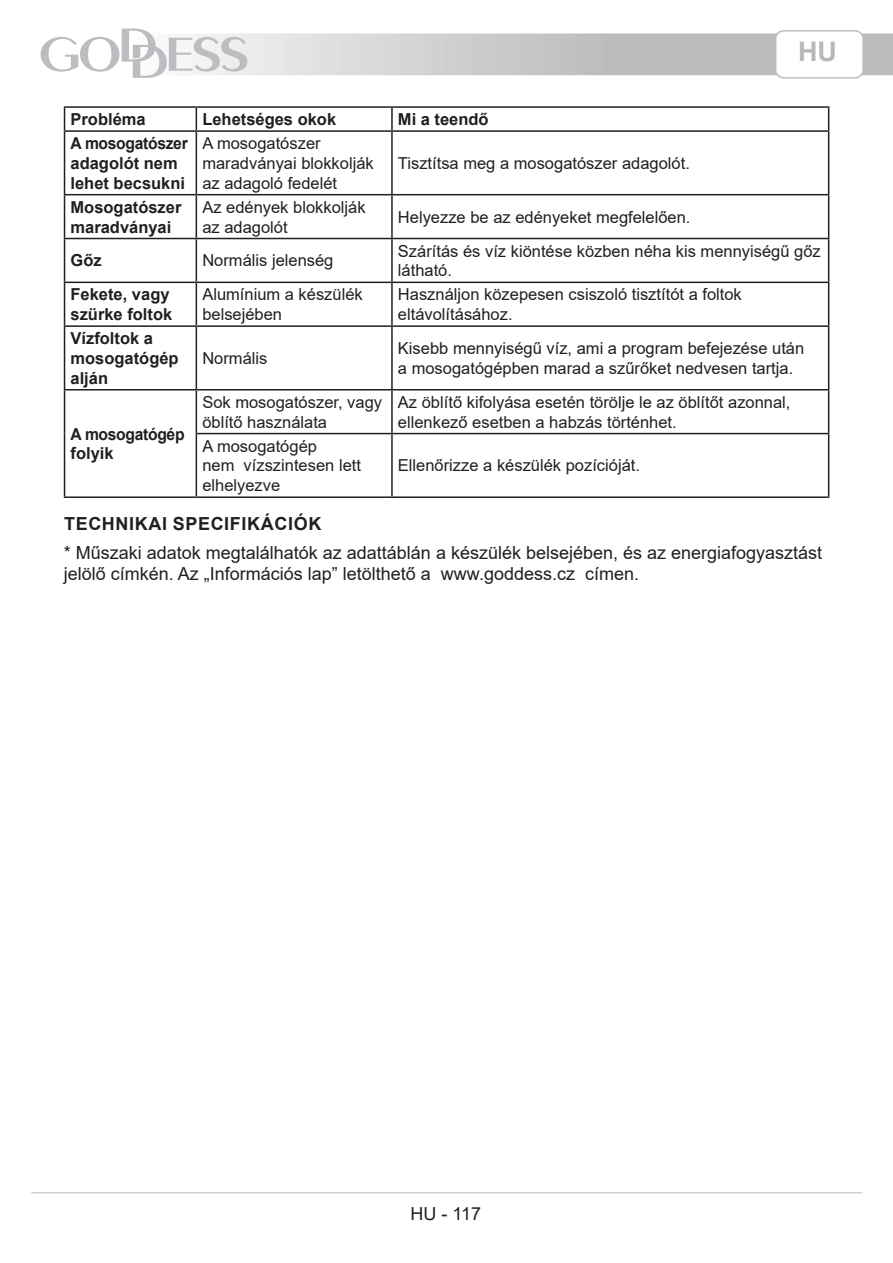
<style>
.page{position:relative;width:893px;height:1263px;background:#fff}
.page>*{position:absolute;margin:0;border:0;box-sizing:border-box;transform-origin:0 0}
.t1{font:700 27px "Arial";color:#b6b8b8}
._3_Text{font:18px/21px "Arial";color:#231f20}
._2_Podnadpis{font:700 18px "Arial";letter-spacing:.035em;color:#231f20}
._3_Text-2{font:16.5px/19.8px "Arial";color:#231f20}
._3_Text-3{font:700 16.5px/19.8px "Arial";color:#231f20}
._3_Text-4{font:700 16.5px/19.8px "Arial";color:#231f20;scale:.95 1}
._3_Text-5{font:700 16.5px/19.8px "Arial";letter-spacing:-.02em;color:#231f20;scale:.95 1}
</style>
<div class="page">
<svg style="left:41px;top:29px;width:206px;height:49px"></svg>
<div style="left:775px;top:30px;width:89px;height:49px;border:2px solid #bcbdc0;border-radius:8px"></div>
<hr style="left:31px;top:1192px;width:831px;height:1px;background:#bcbdc0">
<hr style="left:64px;top:106px;width:132px;height:2px;background:#231f20">
<svg style="left:64px;top:108px;width:1px;height:22px"></svg>
<hr style="left:196px;top:106px;width:196px;height:2px;background:#231f20">
<svg style="left:196px;top:108px;width:1px;height:22px"></svg>
<hr style="left:392px;top:106px;width:437px;height:2px;background:#231f20">
<hr style="left:391px;top:108px;width:2px;height:22px;background:#231f20">
<svg style="left:828px;top:108px;width:1px;height:22px"></svg>
<hr style="left:64px;top:130px;width:132px;height:2px;background:#231f20">
<hr style="left:64px;top:132px;width:1px;height:62px;background:#231f20">
<hr style="left:196px;top:130px;width:196px;height:2px;background:#231f20">
<hr style="left:196px;top:132px;width:1px;height:62px;background:#231f20">
<hr style="left:392px;top:130px;width:437px;height:2px;background:#231f20">
<hr style="left:391px;top:132px;width:2px;height:62px;background:#231f20">
<hr style="left:828px;top:132px;width:1px;height:62px;background:#231f20">
<hr style="left:64px;top:194px;width:132px;height:1px;background:#231f20">
<hr style="left:64px;top:195px;width:1px;height:43px;background:#231f20">
<hr style="left:196px;top:194px;width:196px;height:1px;background:#231f20">
<hr style="left:196px;top:195px;width:1px;height:43px;background:#231f20">
<hr style="left:392px;top:194px;width:437px;height:1px;background:#231f20">
<hr style="left:391px;top:195px;width:2px;height:43px;background:#231f20">
<hr style="left:828px;top:195px;width:1px;height:43px;background:#231f20">
<hr style="left:64px;top:238px;width:132px;height:1px;background:#231f20">
<hr style="left:64px;top:239px;width:1px;height:43px;background:#231f20">
<hr style="left:196px;top:238px;width:196px;height:1px;background:#231f20">
<hr style="left:196px;top:239px;width:1px;height:43px;background:#231f20">
<hr style="left:392px;top:238px;width:437px;height:1px;background:#231f20">
<hr style="left:391px;top:239px;width:2px;height:43px;background:#231f20">
<hr style="left:828px;top:239px;width:1px;height:43px;background:#231f20">
<hr style="left:64px;top:282px;width:132px;height:1px;background:#231f20">
<hr style="left:64px;top:283px;width:1px;height:42px;background:#231f20">
<hr style="left:196px;top:282px;width:196px;height:1px;background:#231f20">
<hr style="left:196px;top:283px;width:1px;height:42px;background:#231f20">
<hr style="left:392px;top:282px;width:437px;height:1px;background:#231f20">
<hr style="left:391px;top:283px;width:2px;height:42px;background:#231f20">
<hr style="left:828px;top:283px;width:1px;height:42px;background:#231f20">
<hr style="left:64px;top:325px;width:132px;height:2px;background:#231f20">
<hr style="left:64px;top:327px;width:1px;height:62px;background:#231f20">
<hr style="left:196px;top:325px;width:196px;height:2px;background:#231f20">
<hr style="left:196px;top:327px;width:1px;height:62px;background:#231f20">
<hr style="left:392px;top:325px;width:437px;height:2px;background:#231f20">
<hr style="left:391px;top:327px;width:2px;height:62px;background:#231f20">
<hr style="left:828px;top:327px;width:1px;height:62px;background:#231f20">
<hr style="left:64px;top:389px;width:132px;height:1px;background:#231f20">
<hr style="left:64px;top:390px;width:1px;height:44px;background:#231f20">
<hr style="left:196px;top:389px;width:196px;height:1px;background:#231f20">
<hr style="left:196px;top:390px;width:1px;height:43px;background:#231f20">
<hr style="left:392px;top:389px;width:437px;height:1px;background:#231f20">
<hr style="left:391px;top:390px;width:2px;height:43px;background:#231f20">
<hr style="left:828px;top:390px;width:1px;height:43px;background:#231f20">
<hr style="left:64px;top:434px;width:1px;height:62px;background:#231f20">
<hr style="left:196px;top:433px;width:196px;height:1px;background:#231f20">
<hr style="left:196px;top:434px;width:1px;height:62px;background:#231f20">
<hr style="left:392px;top:433px;width:437px;height:1px;background:#231f20">
<hr style="left:391px;top:434px;width:2px;height:62px;background:#231f20">
<hr style="left:828px;top:434px;width:1px;height:62px;background:#231f20">
<hr style="left:64px;top:496px;width:132px;height:2px;background:#231f20">
<hr style="left:196px;top:496px;width:196px;height:2px;background:#231f20">
<hr style="left:392px;top:496px;width:437px;height:2px;background:#231f20">
<p class="_3_Text-3" style="left:71px;top:110px;width:77px">Probléma</p>
<p class="_3_Text-3" style="left:202px;top:110px;width:135px">Lehetséges okok</p>
<p class="_3_Text-3" style="left:398px;top:110px;width:92px">Mi a teendő</p>
<p class="_3_Text-4" style="left:71px;top:134px;width:125px">A mosogatószer adagolót nem lehet becsukni</p>
<p class="_3_Text-2" style="left:202px;top:133px;width:173px">A mosogatószer maradványai blokkolják az adagoló fedelét</p>
<p class="_3_Text-2" style="left:398px;top:153px;width:293px">Tisztítsa meg a mosogatószer adagolót.</p>
<h1 class="t1" style="left:798px;top:32px;width:40px">HU</h1>
<p class="_3_Text-3" style="left:71px;top:197px;width:112px">Mosogatószer maradványai</p>
<p class="_3_Text-2" style="left:202px;top:197px;width:165px">Az edények blokkolják az adagolót</p>
<p class="_3_Text-2" style="left:398px;top:207px;width:294px">Helyezze be az edényeket megfelelően.</p>
<p class="_3_Text-3" style="left:71px;top:251px;width:33px">Gőz</p>
<p class="_3_Text-2" style="left:202px;top:251px;width:133px">Normális jelenség</p>
<p class="_3_Text-2" style="left:398px;top:241px;width:424px">Szárítás és víz kiöntése közben néha kis mennyiségű gőz látható.</p>
<p class="_3_Text-3" style="left:71px;top:285px;width:103px">Fekete, vagy szürke foltok</p>
<p class="_3_Text-2" style="left:202px;top:285px;width:162px">Alumínium a készülék belsejében</p>
<p class="_3_Text-2" style="left:398px;top:285px;width:345px">Használjon közepesen csiszoló tisztítót a foltok eltávolításához.</p>
<p class="_3_Text-3" style="left:71px;top:329px;width:110px">Vízfoltok a mosogatógép alján</p>
<p class="_3_Text-2" style="left:202px;top:348px;width:67px">Normális</p>
<p class="_3_Text-2" style="left:398px;top:338px;width:408px">Kisebb mennyiségű víz, ami a program befejezése után a mosogatógépben marad a szűrőket nedvesen tartja.</p>
<p class="_3_Text-5" style="left:71px;top:424px;width:122px">A mosogatógép folyik</p>
<p class="_3_Text-2" style="left:202px;top:392px;width:181px">Sok mosogatószer, vagy öblítő használata</p>
<p class="_3_Text-2" style="left:398px;top:392px;width:394px">Az öblítő kifolyása esetén törölje le az öblítőt azonnal, ellenkező esetben a habzás történhet.</p>
<p class="_3_Text-2" style="left:202px;top:436px;width:160px">A mosogatógép<br>nem vízszintesen lett elhelyezve</p>
<p class="_3_Text-2" style="left:398px;top:456px;width:244px">Ellenőrizze a készülék pozícióját.</p>
<p class="_2_Podnadpis" style="left:64px;top:511px;width:259px">TECHNIKAI SPECIFIKÁCIÓK</p>
<p class="_3_Text" style="left:64px;top:542px;width:760px">* Műszaki adatok megtalálhatók az adattáblán a készülék belsejében, és az energiafogyasztást jelölő címkén. Az „Információs lap” letölthető a www.goddess.cz címen.</p>
<p class="_3_Text" style="left:411px;top:1203px;width:72px">HU - 117</p>
</div>
